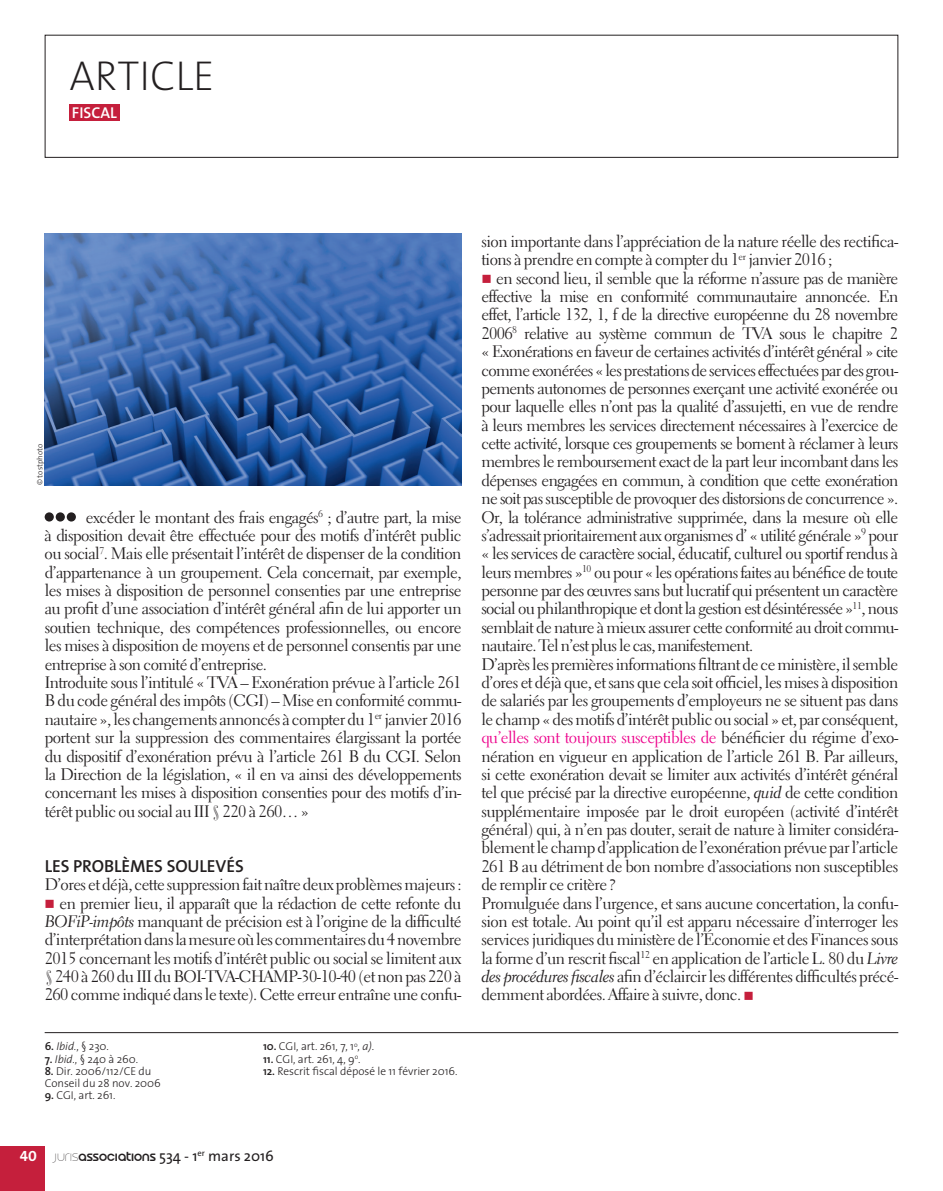
<style>
.page{position:relative;width:943px;height:1191px;background:#fff}
.page>*{position:absolute;margin:0;border:0;box-sizing:border-box;transform-origin:0 0}
.t1{font:42px "The Sans Extra Light Caps";color:#231f20}
.t2{font:600 17.5px "The Sans";letter-spacing:-.005em;color:#231f20}
.t3{font:16.62px/18.4px "Electra LT Std";letter-spacing:-.03em;color:#231f20}
.t4{font:600 15.75px "The Sans";color:#fff}
.t5{font:14.88px "The Sans";color:#231f20}
.t6{font:300 11.38px/12.2px "The Sans";letter-spacing:-.005em;color:#231f20}
.t7{font:300 7.88px "The Sans";letter-spacing:-.005em;color:#231f20}
.s1{font-family:"Electra LT Std Cursive"}
.s2{font-weight:600}
.s3{font-style:italic}
.s4{font-family:"The Sans Bold Caps";color:#fff}
.s5{font-family:"Spruce";font-weight:300}
.s6{font-family:"Spruce";font-weight:500}
.s7{color:#ed028c}
.s8{color:#c51f3c}
</style>
<div class="page">
<div style="left:0;top:1146px;width:45px;height:45px;background:#c51f3c"></div>
<div style="left:45px;top:35px;width:853px;height:123px;border:1px solid #231f20"></div>
<hr style="left:45px;top:1032px;width:853px;height:1px;background:#231f20">
<div style="left:69px;top:104px;width:50px;height:17px;background:#c51f3c"></div>
<div style="left:45px;top:512px;width:9px;height:9px;background:#231f20;border-radius:50%"></div>
<div style="left:56px;top:512px;width:9px;height:9px;background:#231f20;border-radius:50%"></div>
<div style="left:67px;top:512px;width:9px;height:9px;background:#231f20;border-radius:50%"></div>
<img style="left:45px;top:233px;width:416px;height:252px">
<h1 class="t1" style="left:69px;top:42px;width:147px">ARTICLE</h1>
<p class="t4" style="left:72px;top:100px;width:44px">FISCAL</p>
<p class="t7" style="left:33px;top:485px;width:43px;rotate:-90deg">© tostphoto</p>
<p class="t3" style="left:45px;top:508px;width:418px;text-indent:41px">excéder le montant des frais engagés<sup>6</sup> ; d’autre part, la mise à disposition devait être effectuée pour des motifs d’intérêt public ou social<sup>7</sup>. Mais elle présentait l’intérêt de dispenser de la condition d’appartenance à un groupement. Cela concernait, par exemple, les mises à disposition de personnel consenties par une entreprise au profit d’une association d’intérêt général afin de lui apporter un soutien technique, des compétences professionnelles, ou encore les mises à disposition de moyens et de personnel consentis par une entreprise à son comité d’entreprise.<br>Introduite sous l’intitulé « TVA – Exonération prévue à l’article 261<br>B du code général des impôts (CGI) – Mise en conformité commu&shy;nautaire », les changements annoncés à compter du 1<sup>er</sup> janvier 2016 portent sur la suppression des commentaires élargissant la portée du dispositif d’exonération prévu à l’article 261 B du CGI. Selon la Direction de la législation, « il en va ainsi des développements concernant les mises à disposition consenties pour des motifs d’in&shy;térêt public ou social au III § 220 à 260… »</p>
<p class="t2" style="left:45px;top:851px;width:201px">LES PROBLÈMES SOULEVÉS</p>
<p class="t3" style="left:45px;top:875px;width:418px;text-align:right">D’ores et déjà, cette suppression fait naître deux problèmes majeurs : en premier lieu, il apparaît que la rédaction de cette refonte du <span class="s1">BOFiP-impôts</span> manquant de précision est à l’origine de la difficulté d’interprétation dans la mesure où les commentaires du 4 novembre 2015 concernant les motifs d’intérêt public ou social se limitent aux § 240 à 260 du III du BOI-TVA-CHAMP-30-10-40 (et non pas 220 à 260 comme indiqué dans le texte). Cette erreur entraîne une confu-</p>
<p class="t6" style="left:45px;top:1040px;width:66px"><span class="s2">6.</span> <span class="s3">Ibid.</span>, § 230.</p>
<p class="t6" style="left:45px;top:1052px;width:95px"><span class="s2">7.</span> <span class="s3">Ibid.</span>, § 240 à 260.</p>
<p class="t6" style="left:45px;top:1064px;width:118px"><span class="s2">8.</span> Dir. 2006/112/CE du<br>Conseil du 28 nov. 2006</p>
<p class="t6" style="left:45px;top:1089px;width:72px"><span class="s2">9.</span> CGI, art. 261.</p>
<p class="t6" style="left:263px;top:1040px;width:113px"><span class="s2">10.</span> CGI, art. 261, 7, 1<sup>o</sup>, <span class="s3">a)</span>.</p>
<p class="t6" style="left:263px;top:1052px;width:99px"><span class="s2">11.</span> CGI, art. 261, 4, 9<sup>o</sup>.</p>
<p class="t6" style="left:263px;top:1064px;width:196px"><span class="s2">12.</span> Rescrit fiscal déposé le 11 février 2016.</p>
<p class="t5" style="left:20px;top:1143px;width:255px"><span class="s4">40</span> <span class="s5">juris</span><span class="s6">associations</span> 534 - 1<sup>er</sup> mars 2016</p>
<p class="t3" style="left:481px;top:232px;width:418px">sion importante dans l’appréciation de la nature réelle des rectifica&shy;tions à prendre en compte à compter du 1<sup>er</sup> janvier 2016 ;</p>
<p class="t3" style="left:481px;top:269px;width:418px;text-indent:15px">en second lieu, il semble que la réforme n’assure pas de manière effective la mise en conformité communautaire annoncée. En effet, l’article 132, 1, f de la directive européenne du 28 novembre 2006<sup>8</sup> relative au système commun de TVA sous le chapitre 2 « Exonérations en faveur de certaines activités d’intérêt général » cite comme exonérées « les prestations de services effectuées par des grou&shy;pements autonomes de personnes exerçant une activité exonérée ou pour laquelle elles n’ont pas la qualité d’assujetti, en vue de rendre à leurs membres les services directement nécessaires à l’exercice de cette activité, lorsque ces groupements se bornent à réclamer à leurs membres le remboursement exact de la part leur incombant dans les dépenses engagées en commun, à condition que cette exonération ne soit pas susceptible de provoquer des distorsions de concurrence ».<br>Or, la tolérance administrative supprimée, dans la mesure où elle s’adressait prioritairement aux organismes d’ « utilité générale »<sup>9</sup> pour « les services de caractère social, éducatif, culturel ou sportif rendus à leurs membres »<sup>10</sup> ou pour « les opérations faites au bénéfice de toute personne par des œuvres sans but lucratif qui présentent un caractère social ou philanthropique et dont la gestion est désintéressée »<sup>11</sup>, nous semblait de nature à mieux assurer cette conformité au droit commu&shy;nautaire. Tel n’est plus le cas, manifestement.<br>D’après les premières informations filtrant de ce ministère, il semble d’ores et déjà que, et sans que cela soit officiel, les mises à disposition de salariés par les groupements d’employeurs ne se situent pas dans le champ « des motifs d’intérêt public ou social » et, par conséquent, <span class="s7">qu’elles sont toujours susceptibles de</span> bénéficier du régime d’exo&shy;nération en vigueur en application de l’article 261 B. Par ailleurs, si cette exonération devait se limiter aux activités d’intérêt général tel que précisé par la directive européenne, <span class="s1">quid</span> de cette condition supplémentaire imposée par le droit européen (activité d’intérêt général) qui, à n’en pas douter, serait de nature à limiter considéra&shy;blement le champ d’application de l’exonération prévue par l’article 261 B au détriment de bon nombre d’associations non susceptibles de remplir ce critère ?<br>Promulguée dans l’urgence, et sans aucune concertation, la confu&shy;sion est totale. Au point qu’il est apparu nécessaire d’interroger les services juridiques du ministère de l’Économie et des Finances sous la forme d’un rescrit fiscal<sup>12</sup> en application de l’article L. 80 du <span class="s1">Livre des procédures fiscales</span> afin d’éclaircir les différentes difficultés précé&shy;demment abordées. Affaire à suivre, donc. <span class="s8">■</span></p>
</div>
